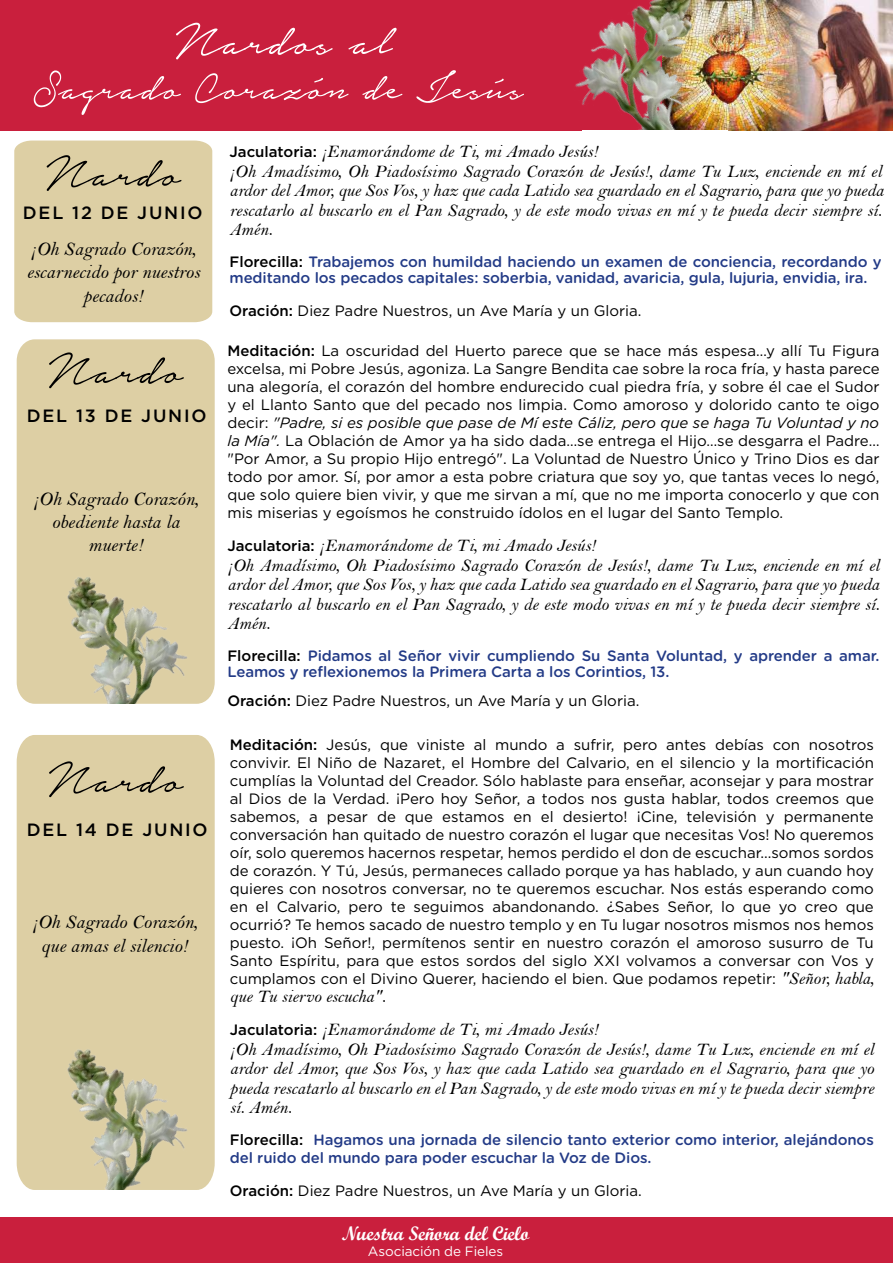
<style>
.page{position:relative;width:893px;height:1263px;background:#fff}
.page>*{position:absolute;margin:0;border:0;box-sizing:border-box;transform-origin:0 0}
.t1{font:58.5px "Notera Personal Use Only";color:#fff}
.t2{font:57px "Notera Personal Use Only";color:#000}
.t3{font:51px "Notera Personal Use Only";color:#fff}
.t4{font:19.5px/23.4px "Bell MT Italic";color:#000;text-align:center}
.t5{font:19.5px "Script MT Bold";letter-spacing:-.01em;color:#fff}
.t6{font:18px/19.5px "Bell MT Italic";color:#000}
.t7{font:500 17.85px "Gotham";letter-spacing:.1em;color:#000}
.t8{font:15px/18px "Gotham";color:#000;text-align:justify}
.t9{font:500 15px/16.5px "Gotham Rounded";letter-spacing:-.01em;color:#233b87}
.t10{font:13.5px "Gotham";letter-spacing:-.01em;color:#fff}
.s1{font-family:"Gotham";font-weight:500;font-size:15px}
.s2{font-family:"Gotham";color:#000}
.s3{font-weight:500}
.s4{font-style:italic}
.s5{font-family:"Bell MT Italic";font-size:18px}
</style>
<div class="page">
<div style="left:0;top:0;width:893px;height:130px;background:#c91f3d"></div>
<img style="left:803px;top:1px;width:90px;height:129px">
<img style="left:514px;top:0;width:289px;height:131px">
<div style="left:583px;top:130px;width:145px;height:23px;background:#fff"></div>
<div style="left:14px;top:141px;width:198px;height:181px;background:#ddcfa4"></div>
<div style="left:17px;top:339px;width:198px;height:181px;background:#ddcfa4"></div>
<img style="left:16px;top:520px;width:199px;height:266px">
<div style="left:52px;top:704px;width:111px;height:37px;background:#fff"></div>
<div style="left:17px;top:735px;width:198px;height:258px;background:#ddcfa4"></div>
<img style="left:0;top:993px;width:240px;height:225px">
<div style="left:52px;top:1190px;width:111px;height:28px;background:#fff"></div>
<div style="left:0;top:1218px;width:893px;height:45px;background:#c91f3d"></div>
<h1 class="t1" style="left:175px;top:12px;width:218px">Nardos al</h1>
<h3 class="t3" style="left:34px;top:62px;width:491px">Sagrado Corazón de Jesús</h3>
<h2 class="t2" style="left:46px;top:145px;width:136px">Nardo</h2>
<p class="t7" style="left:23px;top:203px;width:181px">DEL 12 DE JUNIO</p>
<h3 class="t4" style="left:27px;top:237px;width:175px">¡Oh Sagrado Corazón, escarnecido por nuestros pecados!</h3>
<h2 class="t2" style="left:49px;top:342px;width:136px">Nardo</h2>
<p class="t7" style="left:27px;top:406px;width:181px">DEL 13 DE JUNIO</p>
<h3 class="t4" style="left:33px;top:487px;width:167px">¡Oh Sagrado Corazón, obediente hasta la muerte!</h3>
<h2 class="t2" style="left:49px;top:751px;width:136px">Nardo</h2>
<p class="t7" style="left:27px;top:819px;width:182px">DEL 14 DE JUNIO</p>
<h3 class="t4" style="left:32px;top:910px;width:167px">¡Oh Sagrado Corazón, que amas el silencio!</h3>
<p class="t6" style="left:230px;top:142px;width:656px"><span class="s1">Jaculatoria:</span> ¡Enamorándome de Ti, mi Amado Jesús!<br>¡Oh Amadísimo, Oh Piadosísimo Sagrado Corazón de Jesús!, dame Tu Luz, enciende en mí el ardor del Amor, que Sos Vos, y haz que cada Latido sea guardado en el Sagrario, para que yo pueda rescatarlo al buscarlo en el Pan Sagrado, y de este modo vivas en mí y te pueda decir siempre sí.<br>Amén.</p>
<p class="t9" style="left:230px;top:252px;width:654px"><span class="s2">Florecilla:</span> Trabajemos con humildad haciendo un examen de conciencia, recordando y meditando los pecados capitales: soberbia, vanidad, avaricia, gula, lujuria, envidia, ira.</p>
<p class="t8" style="left:230px;top:302px;width:413px"><span class="s3">Oración:</span> Diez Padre Nuestros, un Ave María y un Gloria.</p>
<p class="t8" style="left:227px;top:342px;width:654px"><span class="s3">Meditación:</span> La oscuridad del Huerto parece que se hace más espesa…y allí Tu Figura excelsa, mi Pobre Jesús, agoniza. La Sangre Bendita cae sobre la roca fría, y hasta parece una alegoría, el corazón del hombre endurecido cual piedra fría, y sobre él cae el Sudor y el Llanto Santo que del pecado nos limpia. Como amoroso y dolorido canto te oigo decir: <span class="s4">"Padre, si es posible que pase de Mí este Cáliz, pero que se haga Tu Voluntad y no la Mía".</span> La Oblación de Amor ya ha sido dada…se entrega el Hijo…se desgarra el Padre… "Por Amor, a Su propio Hijo entregó". La Voluntad de Nuestro Único y Trino Dios es dar todo por amor. Sí, por amor a esta pobre criatura que soy yo, que tantas veces lo negó, que solo quiere bien vivir, y que me sirvan a mí, que no me importa conocerlo y que con mis miserias y egoísmos he construido ídolos en el lugar del Santo Templo.</p>
<p class="t6" style="left:227px;top:536px;width:654px"><span class="s1">Jaculatoria:</span> ¡Enamorándome de Ti, mi Amado Jesús!<br>¡Oh Amadísimo, Oh Piadosísimo Sagrado Corazón de Jesús!, dame Tu Luz, enciende en mí el ardor del Amor, que Sos Vos, y haz que cada Latido sea guardado en el Sagrario, para que yo pueda rescatarlo al buscarlo en el Pan Sagrado, y de este modo vivas en mí y te pueda decir siempre sí.<br>Amén.</p>
<p class="t9" style="left:227px;top:647px;width:654px"><span class="s2">Florecilla:</span> Pidamos al Señor vivir cumpliendo Su Santa Voluntad, y aprender a amar.<br>Leamos y reflexionemos la Primera Carta a los Corintios, 13.</p>
<p class="t8" style="left:227px;top:691px;width:413px"><span class="s3">Oración:</span> Diez Padre Nuestros, un Ave María y un Gloria.</p>
<p class="t8" style="left:230px;top:736px;width:646px"><span class="s3">Meditación:</span> Jesús, que viniste al mundo a sufrir, pero antes debías con nosotros convivir. El Niño de Nazaret, el Hombre del Calvario, en el silencio y la mortificación cumplías la Voluntad del Creador. Sólo hablaste para enseñar, aconsejar y para mostrar al Dios de la Verdad. ¡Pero hoy Señor, a todos nos gusta hablar, todos creemos que sabemos, a pesar de que estamos en el desierto! ¡Cine, televisión y permanente conversación han quitado de nuestro corazón el lugar que necesitas Vos! No queremos oír, solo queremos hacernos respetar, hemos perdido el don de escuchar...somos sordos de corazón. Y Tú, Jesús, permaneces callado porque ya has hablado, y aun cuando hoy quieres con nosotros conversar, no te queremos escuchar. Nos estás esperando como en el Calvario, pero te seguimos abandonando. ¿Sabes Señor, lo que yo creo que ocurrió? Te hemos sacado de nuestro templo y en Tu lugar nosotros mismos nos hemos puesto. ¡Oh Señor!, permítenos sentir en nuestro corazón el amoroso susurro de Tu Santo Espíritu, para que estos sordos del siglo XXI volvamos a conversar con Vos y cumplamos con el Divino Querer, haciendo el bien. Que podamos repetir: <span class="s5">"Señor, habla,</span></p>
<p class="t6" style="left:230px;top:980px;width:370px;line-height:33px">que Tu siervo escucha".<br><span class="s1">Jaculatoria:</span> ¡Enamorándome de Ti, mi Amado Jesús!</p>
<p class="t6" style="left:230px;top:1039px;width:646px;text-align:justify">¡Oh Amadísimo, Oh Piadosísimo Sagrado Corazón de Jesús!, dame Tu Luz, enciende en mí el ardor del Amor, que Sos Vos, y haz que cada Latido sea guardado en el Sagrario, para que yo pueda rescatarlo al buscarlo en el Pan Sagrado, y de este modo vivas en mí y te pueda decir siempre sí. Amén.</p>
<p class="t9" style="left:230px;top:1130px;width:645px;line-height:18px"><span class="s2">Florecilla:</span> Hagamos una jornada de silencio tanto exterior como interior, alejándonos del ruido del mundo para poder escuchar la Voz de Dios.</p>
<p class="t8" style="left:230px;top:1181px;width:413px"><span class="s3">Oración:</span> Diez Padre Nuestros, un Ave María y un Gloria.</p>
<h3 class="t5" style="left:341px;top:1221px;width:190px">Nuestra Señora del Cielo</h3>
<p class="t10" style="left:368px;top:1243px;width:137px">Asociación de Fieles</p>
</div>
